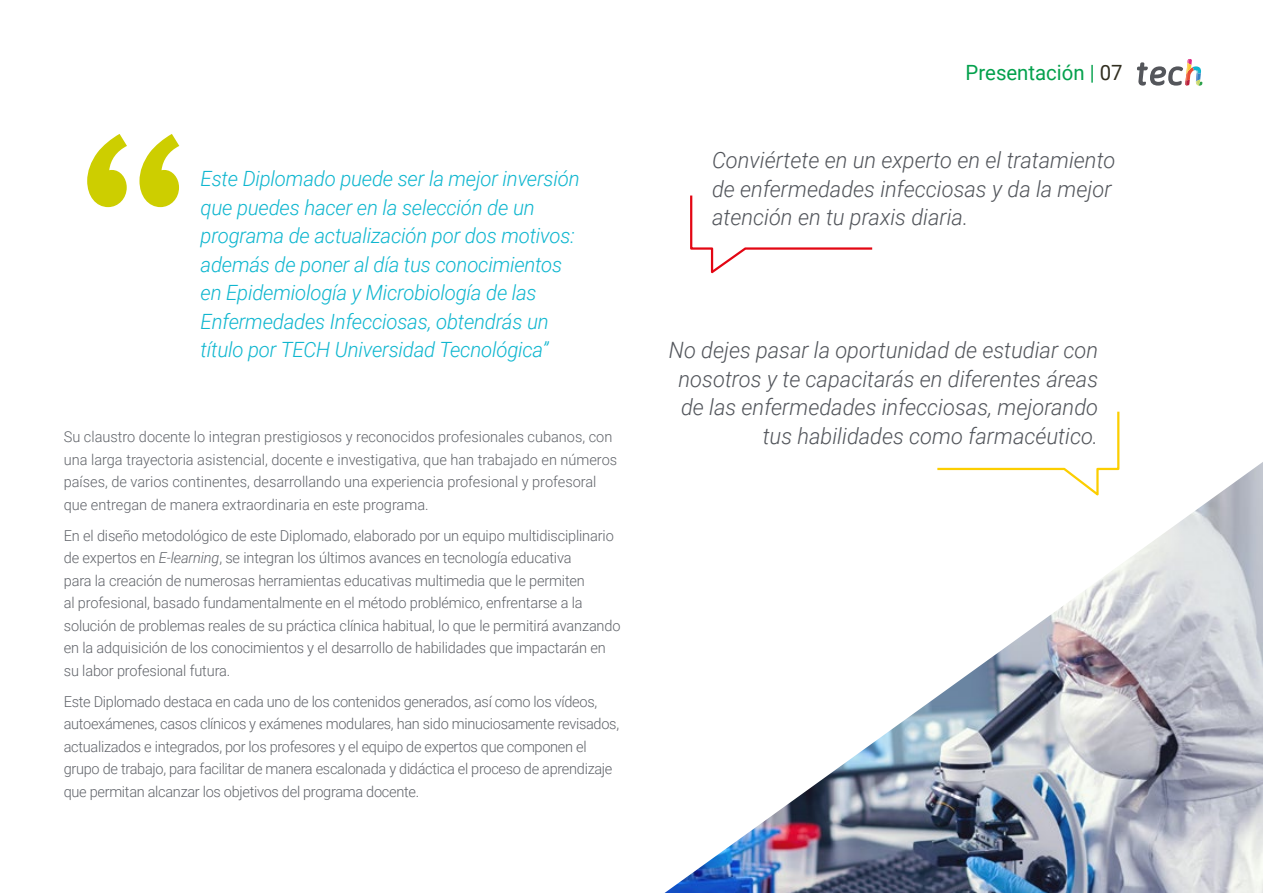
<style>
.page{position:relative;width:1263px;height:893px;background:#fff}
.page>*{position:absolute;margin:0;border:0;box-sizing:border-box;transform-origin:0 0}
.t1{font:italic 300 22.5px/28.5px "Roboto";color:#52555b;text-align:right}
.t2{font:italic 300 21px/28.5px "Roboto";letter-spacing:-.01em;color:#0fb6cf}
.t3{font:21px "Roboto";color:#04a14d}
.t4{font:300 15px/22.5px "Roboto";letter-spacing:-.01em;color:#61646a}
.s1{font-style:italic}
.s2{color:#312e20}
</style>
<div class="page">
<svg style="left:87px;top:134px;width:92px;height:73px"></svg>
<img style="left:664px;top:462px;width:599px;height:431px">
<svg style="left:935px;top:411px;width:185px;height:88px"></svg>
<svg style="left:1137px;top:59px;width:65px;height:27px"></svg>
<svg style="left:690px;top:195px;width:183px;height:79px"></svg>
<p class="t2" style="left:201px;top:164px;width:381px">Este Diplomado puede ser la mejor inversión que puedes hacer en la selección de un programa de actualización por dos motivos: además de poner al día tus conocimientos en Epidemiología y Microbiología de las Enfermedades Infecciosas, obtendrás un título por TECH Universidad Tecnológica”</p>
<p class="t4" style="left:64px;top:425px;width:555px">Su claustro docente lo integran prestigiosos y reconocidos profesionales cubanos, con una larga trayectoria asistencial, docente e investigativa, que han trabajado en números países, de varios continentes, desarrollando una experiencia profesional y profesoral que entregan de manera extraordinaria en este programa.</p>
<p class="t4" style="left:64px;top:524px;width:558px">En el diseño metodológico de este Diplomado, elaborado por un equipo multidisciplinario de expertos en <span class="s1">E-learning</span>, se integran los últimos avances en tecnología educativa<br>para la creación de numerosas herramientas educativas multimedia que le permiten<br>al profesional, basado fundamentalmente en el método problémico, enfrentarse a la solución de problemas reales de su práctica clínica habitual, lo que le permitirá avanzando en la adquisición de los conocimientos y el desarrollo de habilidades que impactarán en su labor profesional futura.</p>
<p class="t4" style="left:64px;top:690px;width:557px">Este Diplomado destaca en cada uno de los contenidos generados, así como los vídeos, autoexámenes, casos clínicos y exámenes modulares, han sido minuciosamente revisados, actualizados e integrados, por los profesores y el equipo de expertos que componen el grupo de trabajo, para facilitar de manera escalonada y didáctica el proceso de aprendizaje que permitan alcanzar los objetivos del programa docente.</p>
<h2 class="t3" style="left:966px;top:57px;width:159px">Presentación | <span class="s2">07</span></h2>
<h1 class="t1" style="left:712px;top:145px;width:405px;text-align:left">Conviértete en un experto en el tratamiento de enfermedades infecciosas y da la mejor atención en tu praxis diaria.</h1>
<h1 class="t1" style="left:669px;top:335px;width:431px">No dejes pasar la oportunidad de estudiar con nosotros y te capacitarás en diferentes áreas de las enfermedades infecciosas, mejorando tus habilidades como farmacéutico.</h1>
</div>
